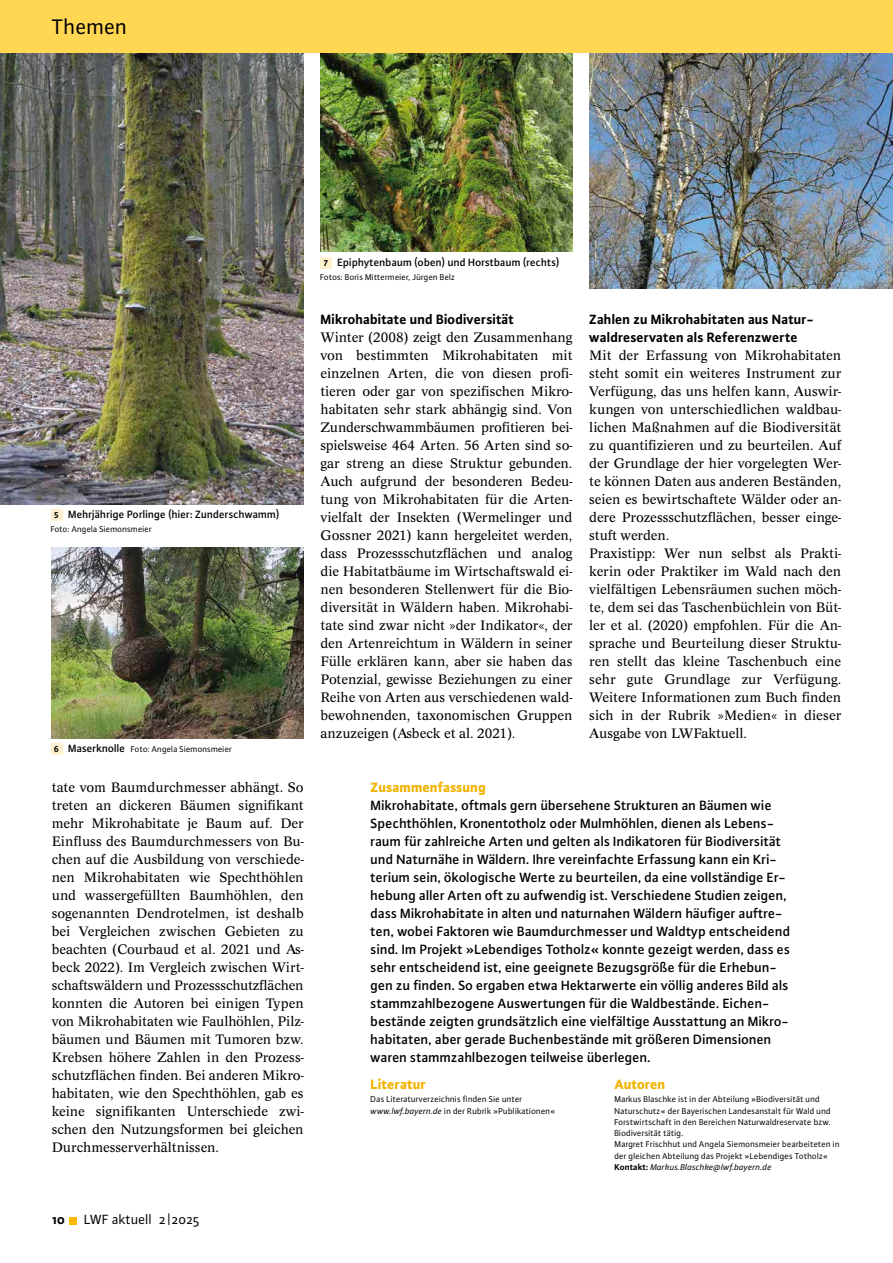
<style>
.page{position:relative;width:893px;height:1263px;background:#fff}
.page>*{position:absolute;margin:0;border:0;box-sizing:border-box;transform-origin:0 0}
.t1{font:22.5px "Plus Sans Pro";letter-spacing:-.005em;color:#000}
.t2{font:14.25px/18px "Concept Pro";letter-spacing:-.005em;color:#000;text-align:justify}
.t3{font:500 14.25px/18px "Plus Sans Pro";color:#000}
.t4{font:700 14.25px/18px "Plus Sans Pro";color:#000}
.t5{font:800 14.25px "Plus Sans Pro";color:#f1b300}
.t6{font:14.25px "Plus Sans Pro";color:#000}
.t7{font:500 11.25px "Plus Sans Pro";color:#000}
.t8{font:9px/11.2px "Plus Sans Pro";letter-spacing:.005em;color:#000}
.s1{font-weight:700;font-size:9px}
.s2{font-weight:700}
.s3{font-weight:500;font-size:11.25px}
.s4{font-style:italic}
</style>
<div class="page">
<div style="left:0;top:0;width:893px;height:53px;background:#ffd753"></div>
<div style="left:70px;top:1217px;width:7px;height:7px;background:#fbb900"></div>
<img style="left:0;top:53px;width:303px;height:451px">
<div style="left:51px;top:509px;width:11px;height:11px;background:#fff1ce"></div>
<img style="left:52px;top:547px;width:251px;height:191px">
<img style="left:320px;top:53px;width:252px;height:199px">
<img style="left:589px;top:53px;width:304px;height:235px">
<div style="left:51px;top:743px;width:11px;height:12px;background:#fff1ce"></div>
<div style="left:320px;top:257px;width:12px;height:11px;background:#fff1ce"></div>
<h1 class="t1" style="left:52px;top:12px;width:77px">Themen</h1>
<p class="t7" style="left:54px;top:507px;width:227px"><span class="s1">5</span> Mehrjährige Porlinge (hier: Zunderschwamm)</p>
<p class="t8" style="left:51px;top:523px;width:103px">Foto: Angela Siemonsmeier</p>
<p class="t8" style="left:54px;top:743px;width:180px"><span class="s2">6</span> <span class="s3">Maserknolle</span> Foto: Angela Siemonsmeier</p>
<p class="t2" style="left:52px;top:778px;width:253px">tate vom Baumdurchmesser abhängt. So treten an dickeren Bäumen signifikant mehr Mikrohabitate je Baum auf. Der Einfluss des Baumdurchmessers von Bu&shy;chen auf die Ausbildung von verschiede&shy;nen Mikrohabitaten wie Spechthöhlen und wassergefüllten Baumhöhlen, den sogenannten Dendrotelmen, ist deshalb bei Vergleichen zwischen Gebieten zu beachten (Courbaud et al. 2021 und As&shy;beck 2022). Im Vergleich zwischen Wirt&shy;schaftswäldern und Prozessschutzflächen konnten die Autoren bei einigen Typen von Mikrohabitaten wie Faulhöhlen, Pilz&shy;bäumen und Bäumen mit Tumoren bzw.<br>Krebsen höhere Zahlen in den Prozess&shy;schutzflächen finden. Bei anderen Mikro&shy;habitaten, wie den Spechthöhlen, gab es keine signifikanten Unterschiede zwi&shy;schen den Nutzungsformen bei gleichen Durchmesserverhältnissen.</p>
<p class="t4" style="left:52px;top:1209px;width:14px">10</p>
<p class="t6" style="left:84px;top:1210px;width:117px">LWF aktuell 2 |2025</p>
<p class="t7" style="left:324px;top:255px;width:237px"><span class="s1">7</span> Epiphytenbaum (oben) und Horstbaum (rechts)</p>
<p class="t8" style="left:320px;top:271px;width:137px">Fotos: Boris Mittermeier, Jürgen Belz</p>
<p class="t4" style="left:320px;top:309px;width:195px">Mikrohabitate und Biodiversität</p>
<p class="t2" style="left:320px;top:328px;width:253px">Winter (2008) zeigt den Zusammenhang von bestimmten Mikrohabitaten mit einzelnen Arten, die von diesen profi&shy;tieren oder gar von spezifischen Mikro&shy;habitaten sehr stark abhängig sind. Von Zunderschwammbäumen profitieren bei&shy;spielsweise 464 Arten. 56 Arten sind so&shy;gar streng an diese Struktur gebunden.<br>Auch aufgrund der besonderen Bedeu&shy;tung von Mikrohabitaten für die Arten&shy;vielfalt der Insekten (Wermelinger und Gossner 2021) kann hergeleitet werden, dass Prozessschutzflächen und analog die Habitatbäume im Wirtschaftswald ei&shy;nen besonderen Stellenwert für die Bio&shy;diversität in Wäldern haben. Mikrohabi&shy;tate sind zwar nicht »der Indikator«, der den Artenreichtum in Wäldern in seiner Fülle erklären kann, aber sie haben das Potenzial, gewisse Beziehungen zu einer Reihe von Arten aus verschiedenen wald&shy;bewohnenden, taxonomischen Gruppen anzuzeigen (Asbeck et al. 2021).</p>
<p class="t4" style="left:589px;top:309px;width:226px">Zahlen zu Mikrohabitaten aus Natur&shy;waldreservaten als Referenzwerte</p>
<p class="t2" style="left:589px;top:346px;width:253px;text-align:left">Mit der Erfassung von Mikrohabitaten steht somit ein weiteres Instrument zur Verfügung, das uns helfen kann, Auswir&shy;kungen von unterschiedlichen waldbau&shy;lichen Maßnahmen auf die Biodiversität zu quantifizieren und zu beurteilen. Auf der Grundlage der hier vorgelegten Wer&shy;te können Daten aus anderen Beständen, seien es bewirtschaftete Wälder oder an&shy;dere Prozessschutzflächen, besser einge&shy;stuft werden.<br>Praxistipp: Wer nun selbst als Prakti&shy;kerin oder Praktiker im Wald nach den vielfältigen Lebensräumen suchen möch&shy;te, dem sei das Taschenbüchlein von Büt&shy;ler et al. (2020) empfohlen. Für die An&shy;sprache und Beurteilung dieser Struktu&shy;ren stellt das kleine Taschenbuch eine sehr gute Grundlage zur Verfügung.<br>Weitere Informationen zum Buch finden sich in der Rubrik »Medien« in dieser Ausgabe von LWFaktuell.</p>
<p class="t5" style="left:371px;top:776px;width:117px">Zusammenfassung</p>
<p class="t3" style="left:371px;top:795px;width:421px">Mikrohabitate, oftmals gern übersehene Strukturen an Bäumen wie Spechthöhlen, Kronentotholz oder Mulmhöhlen, dienen als Lebens&shy;raum für zahlreiche Arten und gelten als Indikatoren für Biodiversität und Naturnähe in Wäldern. Ihre vereinfachte Erfassung kann ein Kri&shy;terium sein, ökologische Werte zu beurteilen, da eine vollständige Er&shy;hebung aller Arten oft zu aufwendig ist. Verschiedene Studien zeigen, dass Mikrohabitate in alten und naturnahen Wäldern häufiger auftre&shy;ten, wobei Faktoren wie Baumdurchmesser und Waldtyp entscheidend sind. Im Projekt »Lebendiges Totholz« konnte gezeigt werden, dass es sehr entscheidend ist, eine geeignete Bezugsgröße für die Erhebun&shy;gen zu finden. So ergaben etwa Hektarwerte ein völlig anderes Bild als stammzahlbezogene Auswertungen für die Waldbestände. Eichen&shy;bestände zeigten grundsätzlich eine vielfältige Ausstattung an Mikro&shy;habitaten, aber gerade Buchenbestände mit größeren Dimensionen waren stammzahlbezogen teilweise überlegen.</p>
<p class="t5" style="left:371px;top:1073px;width:57px">Literatur</p>
<p class="t8" style="left:371px;top:1093px;width:186px">Das Literaturverzeichnis finden Sie unter <span class="s4">www.lwf.bayern.de</span> in der Rubrik »Publikationen«</p>
<p class="t5" style="left:614px;top:1073px;width:52px">Autoren</p>
<p class="t8" style="left:614px;top:1093px;width:227px">Markus Blaschke ist in der Abteilung »Biodiversität und Naturschutz« der Bayerischen Landesanstalt für Wald und Forstwirtschaft in den Bereichen Naturwaldreservate bzw.<br>Biodiversität tätig.<br>Margret Frischhut und Angela Siemonsmeier bearbeiteten in der gleichen Abteilung das Projekt »Lebendiges Totholz« <span class="s2">Kontakt:</span> <span class="s4">Markus.Blaschke@lwf.bayern.de</span></p>
</div>
